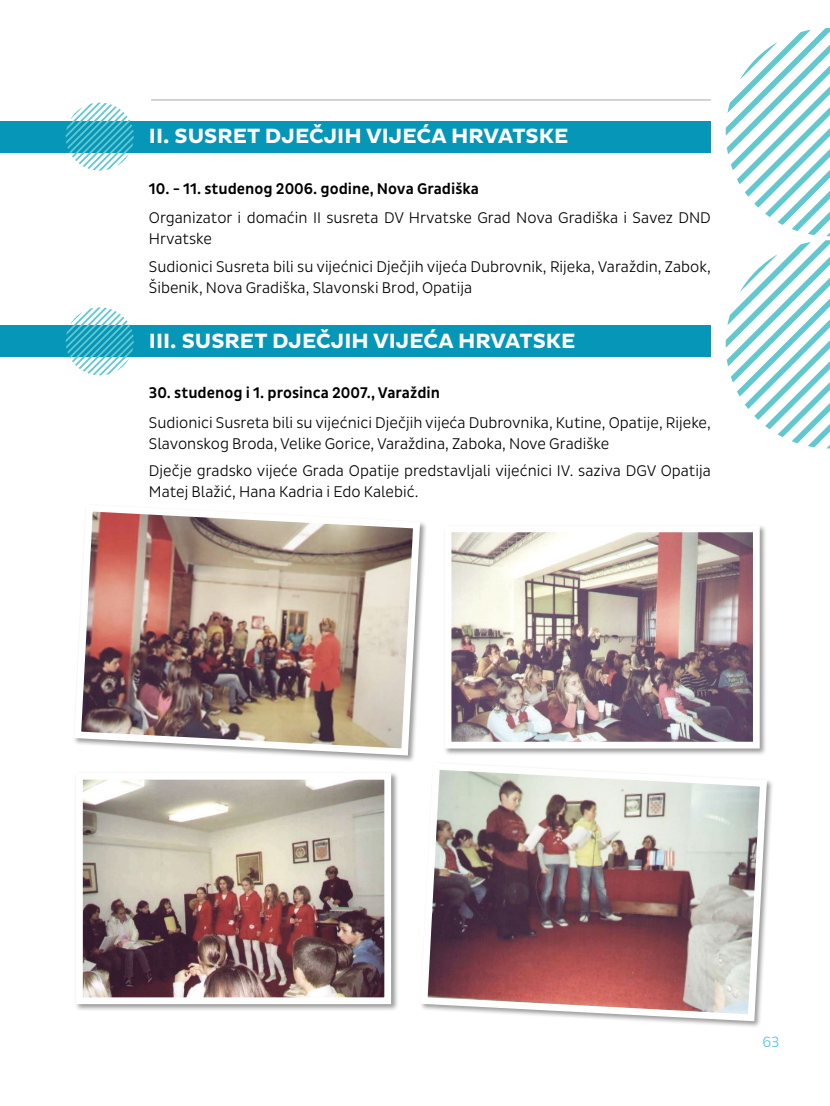
<style>
.page{position:relative;width:830px;height:1106px;background:#fff}
.page>*{position:absolute;margin:0;border:0;box-sizing:border-box;transform-origin:0 0}
.t1{font:700 21px "Pluto Sans";color:#fff}
.t2{font:300 15.75px/21px "Pluto Sans Cond";color:#000}
.t3{font:500 15.75px "Pluto Sans Cond";color:#000}
.t4{font:300 15px "Pluto Sans Cond";color:#50c6dd}
</style>
<div class="page">
<hr style="left:151px;top:100px;width:559px;height:1px;background:#a7a9ac">
<div style="left:0;top:325px;width:710px;height:32px;background:#0696b7"></div>
<svg style="left:66px;top:307px;width:68px;height:68px"></svg>
<div style="left:0;top:121px;width:710px;height:31px;background:#0696b7"></div>
<svg style="left:66px;top:103px;width:68px;height:68px"></svg>
<svg style="left:725px;top:28px;width:104px;height:420px"></svg>
<div style="left:443px;top:524px;width:324px;height:232px;background:#000;opacity:.4"></div>
<img style="left:452px;top:533px;width:299px;height:207px">
<div style="left:444px;top:525px;width:315px;height:223px;border:7px solid #fff"></div>
<div style="left:72px;top:503px;width:355px;height:259px;background:#000;opacity:.4"></div>
<img style="left:72px;top:503px;width:351px;height:256px">
<div style="left:74px;top:771px;width:324px;height:240px;background:#000;opacity:.4"></div>
<img style="left:84px;top:781px;width:299px;height:215px">
<div style="left:76px;top:773px;width:315px;height:231px;border:7px solid #fff"></div>
<div style="left:419px;top:761px;width:354px;height:267px;background:#000;opacity:.4"></div>
<img style="left:417px;top:759px;width:353px;height:265px">
<h1 class="t1" style="left:149px;top:124px;width:420px">II. SUSRET DJEČJIH VIJEĆA HRVATSKE</h1>
<p class="t3" style="left:149px;top:180px;width:331px">10. - 11. studenog 2006. godine, Nova Gradiška</p>
<p class="t2" style="left:149px;top:208px;width:563px">Organizator i domaćin II susreta DV Hrvatske Grad Nova Gradiška i Savez DND<br>Hrvatske</p>
<p class="t2" style="left:149px;top:256px;width:563px">Sudionici Susreta bili su vijećnici Dječjih vijeća Dubrovnik, Rijeka, Varaždin, Zabok,<br>Šibenik, Nova Gradiška, Slavonski Brod, Opatija</p>
<h1 class="t1" style="left:149px;top:328px;width:428px">III. SUSRET DJEČJIH VIJEĆA HRVATSKE</h1>
<p class="t3" style="left:149px;top:384px;width:292px">30. studenog i 1. prosinca 2007., Varaždin</p>
<p class="t2" style="left:149px;top:412px;width:563px">Sudionici Susreta bili su vijećnici Dječjih vijeća Dubrovnika, Kutine, Opatije, Rijeke,<br>Slavonskog Broda, Velike Gorice, Varaždina, Zaboka, Nove Gradiške</p>
<p class="t2" style="left:149px;top:460px;width:563px">Dječje gradsko vijeće Grada Opatije predstavljali vijećnici IV. saziva DGV Opatija<br>Matej Blažić, Hana Kadria i Edo Kalebić.</p>
<p class="t4" style="left:762px;top:1033px;width:19px">63</p>
</div>
